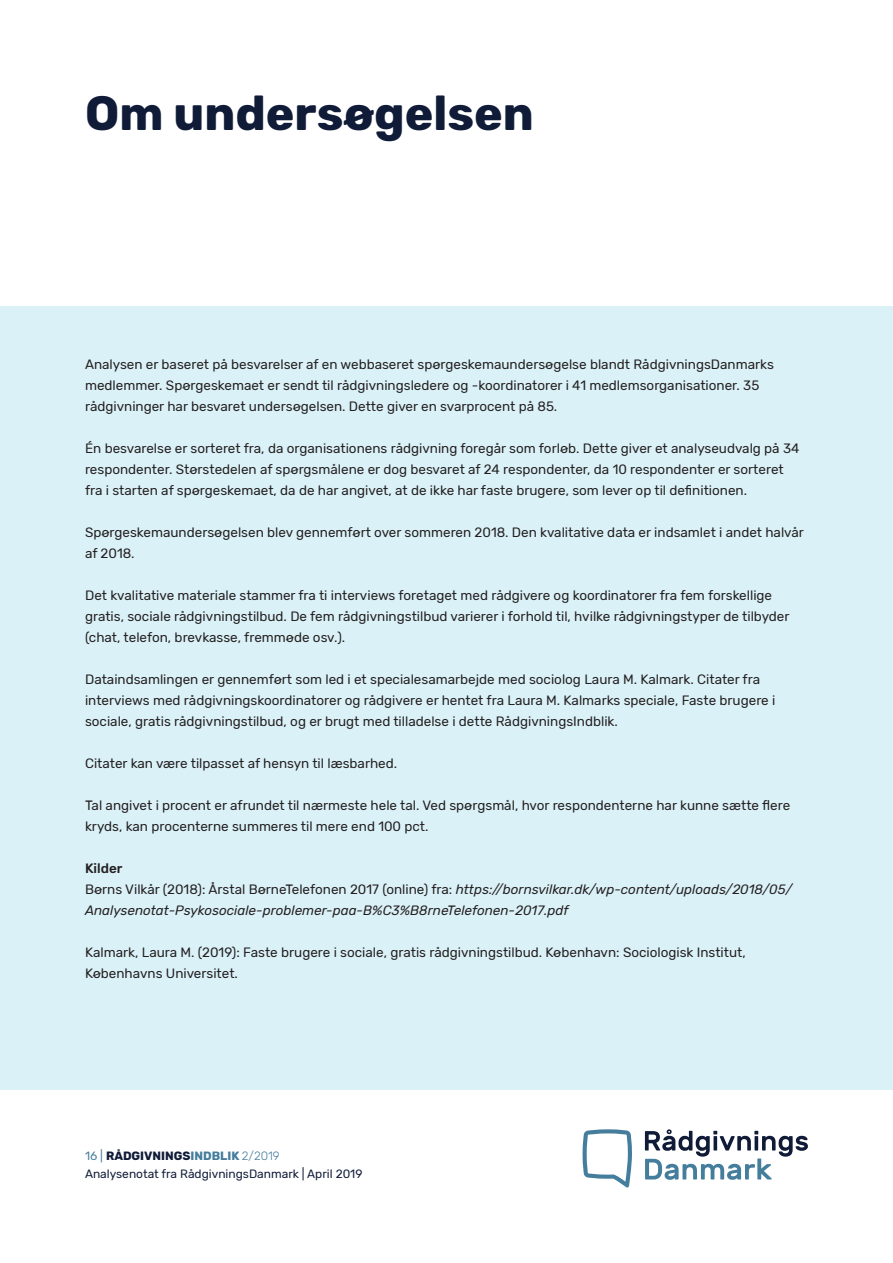
<style>
.page{position:relative;width:893px;height:1263px;background:#fff}
.page>*{position:absolute;margin:0;border:0;box-sizing:border-box;transform-origin:0 0}
.Mindre_siderubrikker{font:700 48px "Rubik";color:#101b38}
.Brødtekst{font:13.5px/21px "Rubik";color:#231f20}
.Brødtekst-2{font:italic 13.5px/21px "Rubik";color:#231f20}
.Niveau_3___Mellemrub{font:500 13.5px "Rubik";color:#231f20}
.t1{font:12px/18px "Rubik";color:#101b38}
.s1{font-style:normal}
.s2{color:#457d9c}
.s3{font-weight:700}
.s4{font-weight:700;color:#457d9c}
.s5{font-weight:300;color:#457d9c}
</style>
<div class="page">
<div style="left:0;top:306px;width:893px;height:784px;background:#daf1f7"></div>
<svg style="left:645px;top:1129px;width:163px;height:51px"></svg>
<svg style="left:583px;top:1129px;width:49px;height:58px"></svg>
<p class="Mindre_siderubrikker" style="left:85px;top:85px;width:450px">Om undersøgelsen</p>
<p class="Brødtekst" style="left:85px;top:354px;width:690px">Analysen er baseret på besvarelser af en webbaseret spørgeskemaundersøgelse blandt RådgivningsDanmarks medlemmer. Spørgeskemaet er sendt til rådgivningsledere og -koordinatorer i 41 medlemsorganisationer. 35 rådgivninger har besvaret undersøgelsen. Dette giver en svarprocent på 85.</p>
<p class="Brødtekst" style="left:85px;top:438px;width:716px">Én besvarelse er sorteret fra, da organisationens rådgivning foregår som forløb. Dette giver et analyseudvalg på 34 respondenter. Størstedelen af spørgsmålene er dog besvaret af 24 respondenter, da 10 respondenter er sorteret fra i starten af spørgeskemaet, da de har angivet, at de ikke har faste brugere, som lever op til definitionen.</p>
<p class="Brødtekst" style="left:85px;top:522px;width:720px">Spørgeskemaundersøgelsen blev gennemført over sommeren 2018. Den kvalitative data er indsamlet i andet halvår af 2018.</p>
<p class="Brødtekst" style="left:85px;top:585px;width:706px">Det kvalitative materiale stammer fra ti interviews foretaget med rådgivere og koordinatorer fra fem forskellige gratis, sociale rådgivningstilbud. De fem rådgivningstilbud varierer i forhold til, hvilke rådgivningstyper de tilbyder (chat, telefon, brevkasse, fremmøde osv.).</p>
<p class="Brødtekst" style="left:85px;top:669px;width:692px">Dataindsamlingen er gennemført som led i et specialesamarbejde med sociolog Laura M. Kalmark. Citater fra interviews med rådgivningskoordinatorer og rådgivere er hentet fra Laura M. Kalmarks speciale, Faste brugere i sociale, gratis rådgivningstilbud, og er brugt med tilladelse i dette RådgivningsIndblik.</p>
<p class="Brødtekst" style="left:85px;top:753px;width:314px">Citater kan være tilpasset af hensyn til læsbarhed.</p>
<p class="Brødtekst" style="left:85px;top:795px;width:707px">Tal angivet i procent er afrundet til nærmeste hele tal. Ved spørgsmål, hvor respondenterne har kunne sætte flere kryds, kan procenterne summeres til mere end 100 pct.</p>
<p class="Niveau_3___Mellemrub" style="left:85px;top:861px;width:39px">Kilder</p>
<p class="Brødtekst-2" style="left:85px;top:879px;width:709px"><span class="s1">Børns Vilkår (2018): Årstal BørneTelefonen 2017 (online) fra:</span> https://bornsvilkar.dk/wp-content/uploads/2018/05/<br>Analysenotat-Psykosociale-problemer-paa-B%C3%B8rneTelefonen-2017.pdf</p>
<p class="Brødtekst" style="left:85px;top:942px;width:662px">Kalmark, Laura M. (2019): Faste brugere i sociale, gratis rådgivningstilbud. København: Sociologisk Institut,<br>Københavns Universitet.</p>
<p class="t1" style="left:85px;top:1147px;width:279px"><span class="s2">16 |</span> <span class="s3">RÅDGIVNINGS</span><span class="s4">INDBLIK</span> <span class="s5">2/2019<br></span>Analysenotat fra RådgivningsDanmark | April 2019</p>
</div>
